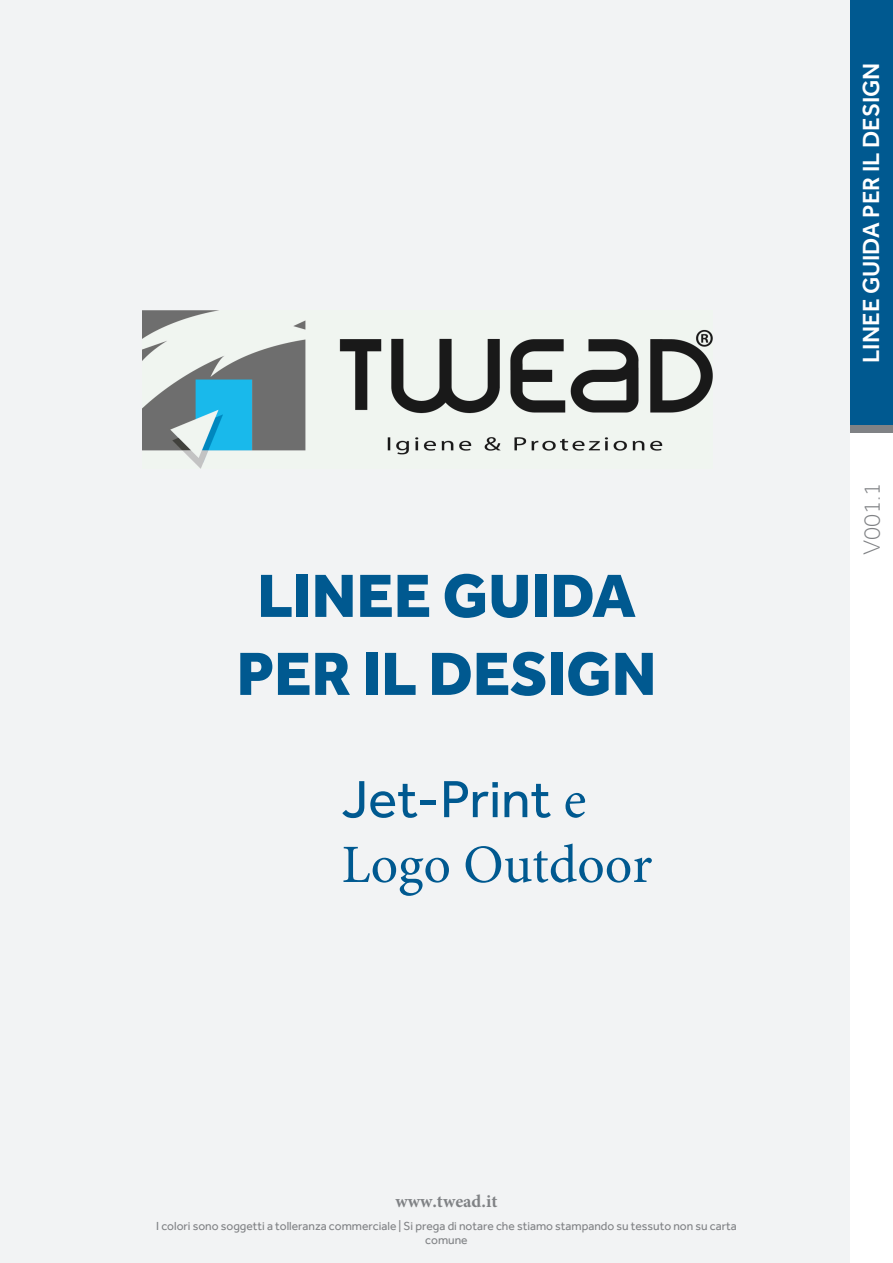
<style>
.page{position:relative;width:893px;height:1263px;background:#f2f3f4}
.page>*{position:absolute;margin:0;border:0;box-sizing:border-box;transform-origin:0 0}
.t1{font:800 63px/78px "Effra";color:#005990;text-align:center}
.t2{font:54px "Minion Pro";color:#005990}
.t3{font:54px "Effra";color:#005990}
.t4{font:500 24px "Effra";color:#fff}
.t5{font:300 24px "Effra";color:#808285}
.t6{font:700 18px "Minion Pro";color:#808285}
.t7{font:12px/14.4px "Effra";color:#808285;text-align:center}
.s1{font-family:"Minion Pro"}
</style>
<div class="page">
<div style="left:850px;top:0;width:43px;height:425px;background:#005990"></div>
<div style="left:850px;top:425px;width:43px;height:9px;background:#808285"></div>
<div style="left:850px;top:434px;width:43px;height:829px;background:#fff"></div>
<img style="left:142px;top:311px;width:571px;height:158px">
<h1 class="t1" style="left:237px;top:556px;width:421px">LINEE GUIDA<br>PER IL DESIGN</h1>
<h2 class="t3" style="left:342px;top:767px;width:246px">Jet-Print <span class="s1">e</span></h2>
<h2 class="t2" style="left:342px;top:828px;width:312px">Logo Outdoor</h2>
<h3 class="t6" style="left:395px;top:1189px;width:103px">www.twead.it</h3>
<p class="t7" style="left:156px;top:1218px;width:582px">I colori sono soggetti a tolleranza commerciale | Si prega di notare che stiamo stampando su tessuto non su carta comune</p>
<h3 class="t4" style="left:857px;top:363px;width:302px;rotate:-90deg">LINEE GUIDA PER IL DESIGN</h3>
<h3 class="t5" style="left:857px;top:555px;width:74px;rotate:-90deg">V001.1</h3>
</div>
